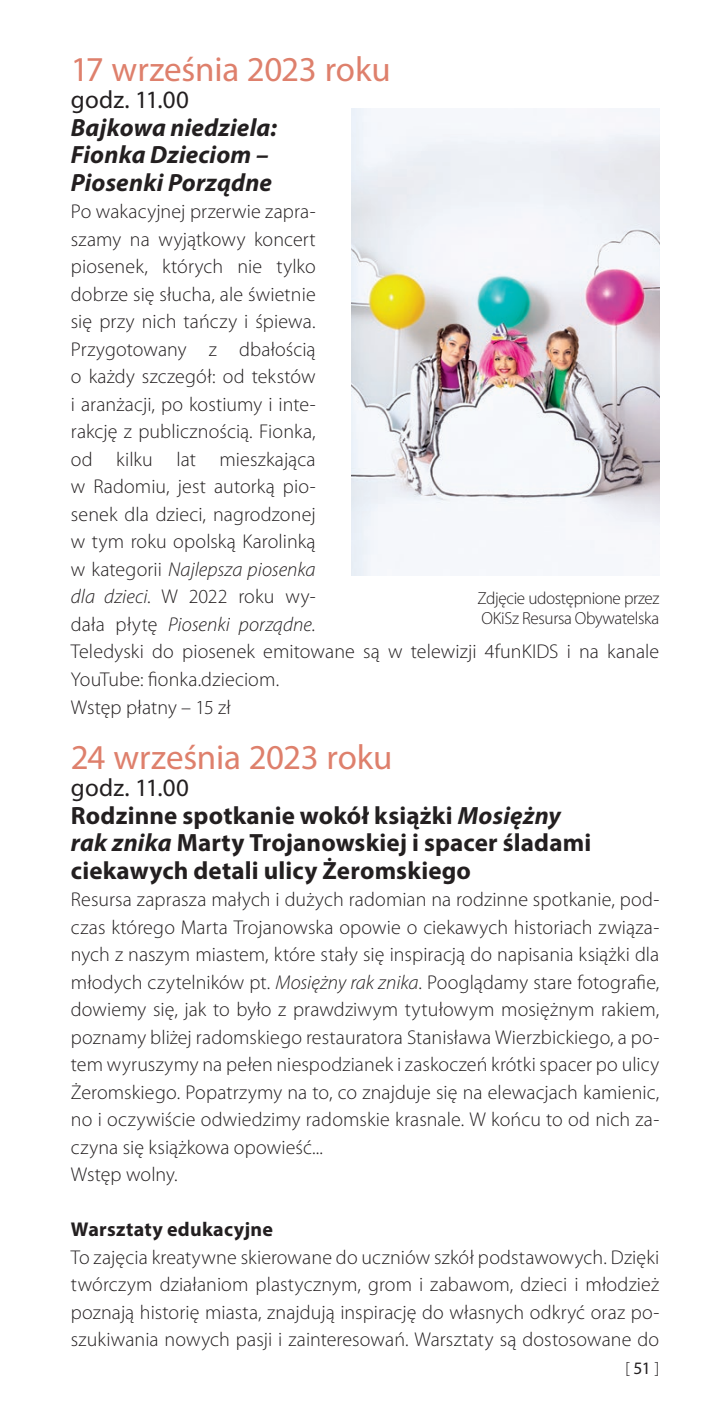
<style>
.page{position:relative;width:709px;height:1418px;background:#fff}
.page>*{position:absolute;margin:0;border:0;box-sizing:border-box;transform-origin:0 0}
.t1{font:35px "Myriad Pro";letter-spacing:-.005em;color:#de806c}
.t2{font:700 25px/27.5px "Myriad Pro";letter-spacing:.005em;color:#231f20}
.t3{font:italic 700 25px/27.5px "Myriad Pro";letter-spacing:.005em;color:#231f20}
.t4{font:25px "Myriad Pro";letter-spacing:.01em;color:#231f20}
.t5{font:300 20px/27.5px "Myriad Pro";letter-spacing:.005em;color:#231f20}
.t6{font:700 20px "Myriad Pro";letter-spacing:.015em;color:#231f20}
.t7{font:300 17.5px/20px "Myriad Pro";letter-spacing:-.02em;color:#231f20}
.s1{font-style:italic}
.s2{font-weight:400}
</style>
<div class="page">
<img style="left:351px;top:108px;width:308px;height:468px">
<h1 class="t1" style="left:71px;top:47px;width:321px">17 września 2023 roku</h1>
<p class="t4" style="left:71px;top:84px;width:120px">godz. 11.00</p>
<p class="t3" style="left:71px;top:113px;width:207px">Bajkowa niedziela:<br>Fionka Dzieciom –<br>Piosenki Porządne</p>
<p class="t5" style="left:71px;top:198px;width:590px">Po wakacyjnej przerwie zapra-<br>szamy na wyjątkowy koncert<br>piosenek, których nie tylko<br>dobrze się słucha, ale świetnie<br>się przy nich tańczy i śpiewa.<br>Przygotowany z dbałością<br>o każdy szczegół: od tekstów<br>i aranżacji, po kostiumy i inte-<br>rakcję z publicznością. Fionka,<br>od kilku lat mieszkająca<br>w Radomiu, jest autorką pio-<br>senek dla dzieci, nagrodzonej<br>w tym roku opolską Karolinką<br>w kategorii <span class="s1">Najlepsza piosenka<br>dla dzieci</span>. W 2022 roku wy-<br>dała płytę <span class="s1">Piosenki porządne.<br></span>Teledyski do piosenek emitowane są w telewizji 4funKIDS i na kanale<br>YouTube: fionka.dzieciom.<br>Wstęp płatny – 15 zł</p>
<h1 class="t1" style="left:71px;top:735px;width:323px">24 września 2023 roku</h1>
<p class="t2" style="left:71px;top:773px;width:522px"><span class="s2">godz. 11.00<br></span>Rodzinne spotkanie wokół książki <span class="s1">Mosiężny rak znika</span> Marty Trojanowskiej i spacer śladami ciekawych detali ulicy Żeromskiego</p>
<p class="t5" style="left:71px;top:885px;width:590px">Resursa zaprasza małych i dużych radomian na rodzinne spotkanie, pod&shy;czas którego Marta Trojanowska opowie o ciekawych historiach związa&shy;nych z naszym miastem, które stały się inspiracją do napisania książki dla młodych czytelników pt. <span class="s1">Mosiężny rak znika</span>. Pooglądamy stare fotografie, dowiemy się, jak to było z prawdziwym tytułowym mosiężnym rakiem, poznamy bliżej radomskiego restauratora Stanisława Wierzbickiego, a po&shy;tem wyruszymy na pełen niespodzianek i zaskoczeń krótki spacer po ulicy Żeromskiego. Popatrzymy na to, co znajduje się na elewacjach kamienic, no i oczywiście odwiedzimy radomskie krasnale. W końcu to od nich za&shy;czyna się książkowa opowieść...<br>Wstęp wolny.</p>
<p class="t6" style="left:71px;top:1216px;width:204px">Warsztaty edukacyjne</p>
<p class="t5" style="left:71px;top:1243px;width:590px;text-align:justify">To zajęcia kreatywne skierowane do uczniów szkół podstawowych. Dzięki twórczym działaniom plastycznym, grom i zabawom, dzieci i młodzież poznają historię miasta, znajdują inspirację do własnych odkryć oraz po&shy;szukiwania nowych pasji i zainteresowań. Warsztaty są dostosowane do</p>
<p class="t7" style="left:477px;top:588px;width:183px">Zdjęcie udostępnione przez<br>OKiSz Resursa Obywatelska</p>
<p class="t7" style="left:625px;top:1357px;width:36px">[ <span class="s2">51</span> ]</p>
</div>
